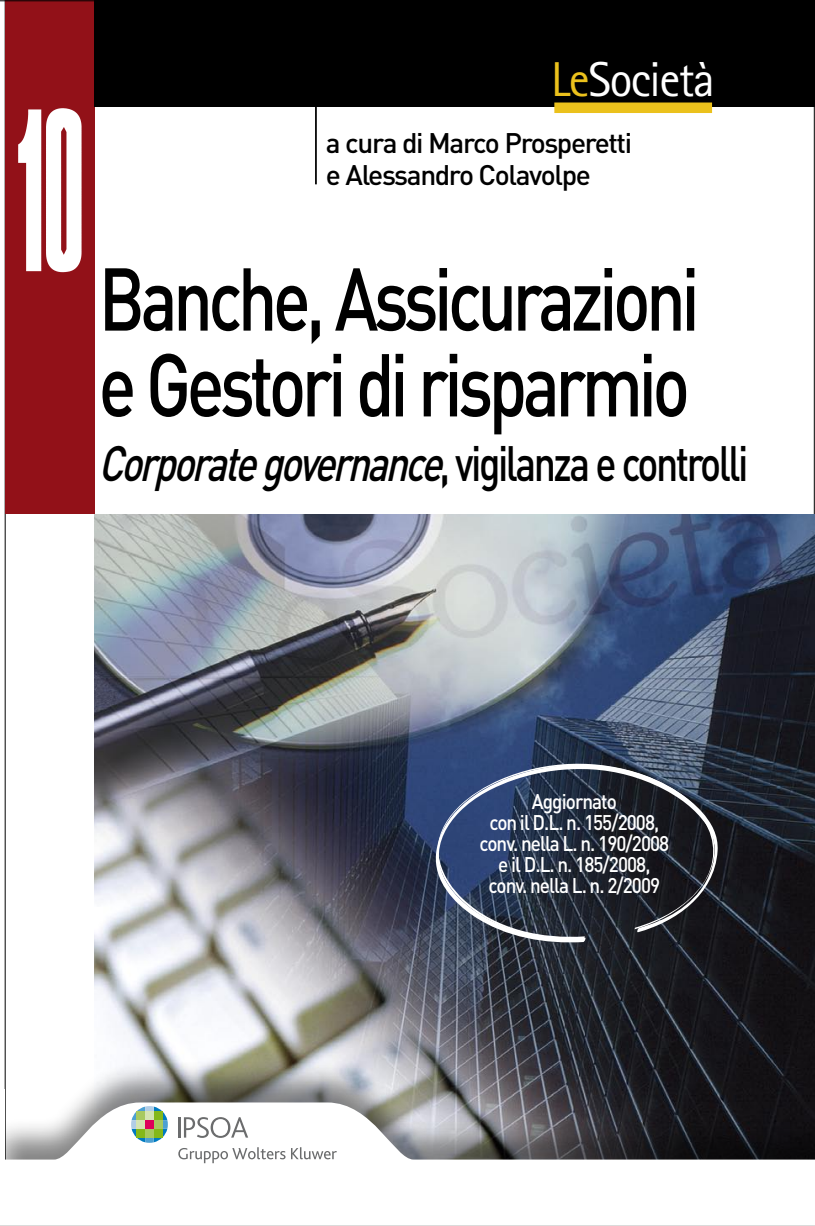
<style>
.page{position:relative;width:815px;height:1226px;background:#fff}
.page>*{position:absolute;margin:0;border:0;box-sizing:border-box;transform-origin:0 0}
.t1{font:500 87.5px/85.8px "DIN";letter-spacing:-.065em;color:#000;scale:.8 1}
.t2{font:500 49px "DIN";color:#000;scale:.8 1}
.t3{font:49px "Rotis Sans Serif";letter-spacing:-.03em;color:#fff;scale:.96 1}
.t4{font:500 28px/31.5px "DIN";letter-spacing:-.05em;color:#000}
.t5{font:500 21px/21px "DIN";letter-spacing:-.05em;color:#fff;text-align:center;scale:.9 1}
.s1{color:#ebc11c}
.s2{font-style:italic}
</style>
<div class="page">
<hr style="left:5px;top:0;width:1px;height:1225px;background:#000">
<hr style="left:813px;top:0;width:1px;height:1225px;background:#000">
<div style="left:5px;top:1px;width:89px;height:513px;background:#921118"></div>
<img style="left:18px;top:108px;width:64px;height:165px">
<img style="left:94px;top:514px;width:720px;height:545px">
<div style="left:94px;top:1px;width:720px;height:106px;background:#000"></div>
<hr style="left:315px;top:99px;width:1px;height:85px;background:#000">
<div style="left:554px;top:102px;width:157px;height:11px;background:#ebc11c"></div>
<div style="left:0;top:1059px;width:814px;height:166px;background:#000;opacity:.48"></div>
<svg style="left:5px;top:1102px;width:809px;height:123px"></svg>
<svg style="left:131px;top:1105px;width:37px;height:37px"></svg>
<div style="left:136px;top:1111px;width:9px;height:8px;background:#a7c95f"></div>
<div style="left:136px;top:1119px;width:9px;height:9px;background:#d5e4b3"></div>
<div style="left:136px;top:1128px;width:9px;height:9px;background:#84b819"></div>
<div style="left:145px;top:1111px;width:9px;height:8px;background:#d5e4b3"></div>
<div style="left:145px;top:1119px;width:9px;height:9px;background:#de0059"></div>
<div style="left:145px;top:1128px;width:9px;height:9px;background:#a7c95f"></div>
<div style="left:154px;top:1111px;width:8px;height:8px;background:#84b819"></div>
<div style="left:154px;top:1119px;width:8px;height:9px;background:#a7c95f"></div>
<div style="left:154px;top:1128px;width:8px;height:9px;background:#84b819"></div>
<svg style="left:178px;top:1147px;width:107px;height:16px"></svg>
<svg style="left:291px;top:1147px;width:45px;height:12px"></svg>
<hr style="left:178px;top:1117px;width:3px;height:20px;background:#6b6c6d">
<svg style="left:184px;top:1116px;width:64px;height:21px"></svg>
<svg style="left:435px;top:763px;width:282px;height:179px;background:#323c4f"></svg>
<div style="left:0;top:1088px;width:5px;height:137px;background:#fff"></div>
<hr style="left:0;top:1px;width:721px;height:1px;background:#000">
<hr style="left:0;top:1225px;width:814px;height:1px;background:#000">
<h2 class="t3" style="left:551px;top:50px;width:172px"><span class="s1">Le</span>Società</h2>
<h3 class="t4" style="left:325px;top:126px;width:307px">a cura di Marco Prosperetti e Alessandro Colavolpe</h3>
<h1 class="t1" style="left:99px;top:253px;width:752px">Banche, Assicurazioni e Gestori di risparmio</h1>
<h2 class="t2" style="left:99px;top:432px;width:813px"><span class="s2">Corporategovernance</span>, v i g i l a n z a e c o n t ro l l i</h2>
<p class="t5" style="left:479px;top:790px;width:212px">Aggiornato<br>con il D.L. n. 155/2008, conv. nella L. n. 190/2008 e il D.L. n. 185/2008, conv. nella L. n. 2/2009</p>
</div>
